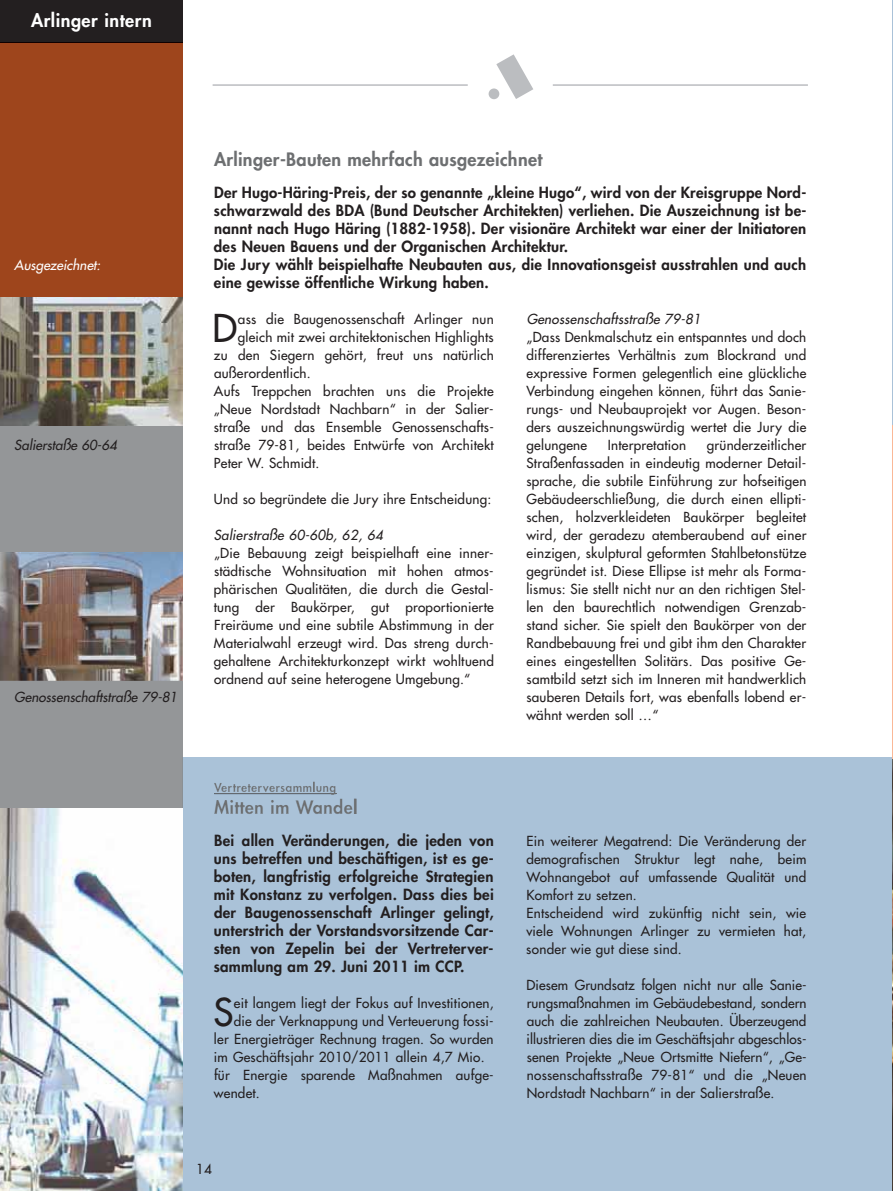
<style>
.page{position:relative;width:893px;height:1191px;background:#fff}
.page>*{position:absolute;margin:0;border:0;box-sizing:border-box;transform-origin:0 0}
.t1{font:37.35px "Futura";color:#231f20}
.t2{font:800 18px "Futura";letter-spacing:.015em;color:#6d6f71}
.t3{font:800 18px "Futura";letter-spacing:.03em;color:#fff}
.t4{font:800 15px/18px "Futura";letter-spacing:.015em;color:#231f20}
.t5{font:13.5px/18px "Futura";letter-spacing:.015em;color:#231f20;text-align:justify}
.t6{font:italic 13.5px "Futura";letter-spacing:.015em;color:#231f20}
.t7{font:italic 13.5px "Futura";color:#fff}
.t8{font:800 12px "Futura";letter-spacing:.03em;color:#6d6f71}
</style>
<div class="page">
<div style="left:0;top:757px;width:893px;height:433px;background:#aac2d8"></div>
<div style="left:0;top:26px;width:183px;height:288px;background:#9e451c"></div>
<svg style="left:489px;top:54px;width:44px;height:45px"></svg>
<hr style="left:213px;top:84px;width:255px;height:2px;background:#bbbdc0">
<hr style="left:553px;top:84px;width:255px;height:2px;background:#bbbdc0">
<div style="left:0;top:0;width:183px;height:43px;background:#231f20"></div>
<hr style="left:0;top:42px;width:183px;height:1px;background:#100000">
<div style="left:0;top:298px;width:183px;height:510px;background:#949698"></div>
<hr style="left:183px;top:757px;width:1px;height:51px;background:#6a7c8e">
<img style="left:892px;top:759px;width:1px;height:431px">
<svg style="left:214px;top:793px;width:122px;height:1px"></svg>
<img style="left:0;top:298px;width:183px;height:127px">
<hr style="left:0;top:297px;width:183px;height:1px;background:#aa461a">
<img style="left:0;top:554px;width:183px;height:126px">
<img style="left:0;top:808px;width:183px;height:382px">
<h2 class="t3" style="left:31px;top:11px;width:122px">Arlinger intern</h2>
<p class="t7" style="left:14px;top:258px;width:88px">Ausgezeichnet:</p>
<p class="t6" style="left:14px;top:438px;width:104px">Salierstaße 60-64</p>
<p class="t6" style="left:14px;top:690px;width:165px">Genossenschaftstraße 79-81</p>
<h2 class="t2" style="left:214px;top:150px;width:330px">Arlinger-Bauten mehrfach ausgezeichnet</h2>
<p class="t4" style="left:214px;top:185px;width:594px">Der Hugo-Häring-Preis, der so genannte „kleine Hugo“, wird von der Kreisgruppe Nord&shy;schwarzwald des BDA (Bund Deutscher Architekten) verliehen. Die Auszeichnung ist be&shy;nannt nach Hugo Häring (1882-1958). Der visionäre Architekt war einer der Initiatoren des Neuen Bauens und der Organischen Architektur.<br>Die Jury wählt beispielhafte Neubauten aus, die Innovationsgeist ausstrahlen und auch eine gewisse öffentliche Wirkung haben.</p>
<h1 class="t1" style="left:213px;top:310px;width:26px">D</h1>
<p class="t5" style="left:238px;top:311px;width:257px">ass die Baugenossenschaft Arlinger nun</p>
<p class="t5" style="left:238px;top:329px;width:257px">gleich mit zwei architektonischen Highlights</p>
<p class="t5" style="left:214px;top:347px;width:281px">zu den Siegern gehört, freut uns natürlich</p>
<p class="t5" style="left:214px;top:365px;width:98px">außerordentlich.</p>
<p class="t5" style="left:214px;top:383px;width:281px">Aufs Treppchen brachten uns die Projekte</p>
<p class="t5" style="left:214px;top:401px;width:281px">„Neue Nordstadt Nachbarn“ in der Salier-</p>
<p class="t5" style="left:214px;top:419px;width:281px">straße und das Ensemble Genossenschafts-</p>
<p class="t5" style="left:214px;top:437px;width:281px">straße 79-81, beides Entwürfe von Architekt</p>
<p class="t5" style="left:214px;top:455px;width:107px">Peter W. Schmidt.</p>
<p class="t5" style="left:214px;top:491px;width:279px">Und so begründete die Jury ihre Entscheidung:</p>
<p class="t6" style="left:214px;top:528px;width:171px">Salierstraße 60-60b, 62, 64</p>
<p class="t5" style="left:214px;top:545px;width:282px">„Die Bebauung zeigt beispielhaft eine inner&shy;städtische Wohnsituation mit hohen atmos&shy;phärischen Qualitäten, die durch die Gestal&shy;tung der Baukörper, gut proportionierte Freiräume und eine subtile Abstimmung in der Materialwahl erzeugt wird. Das streng durch&shy;gehaltene Architekturkonzept wirkt wohltuend ordnend auf seine heterogene Umgebung.“</p>
<p class="t8" style="left:214px;top:781px;width:124px">Vertreterversammlung</p>
<h2 class="t2" style="left:214px;top:798px;width:145px">Mitten im Wandel</h2>
<p class="t4" style="left:214px;top:833px;width:282px;text-align:justify">Bei allen Veränderungen, die jeden von uns betreffen und beschäftigen, ist es ge&shy;boten, langfristig erfolgreiche Strategien mit Konstanz zu verfolgen. Dass dies bei der Baugenossenschaft Arlinger gelingt, unterstrich der Vorstandsvorsitzende Car&shy;sten von Zepelin bei der Vertreterver&shy;sammlung am 29. Juni 2011 im CCP.</p>
<h1 class="t1" style="left:213px;top:994px;width:22px">S</h1>
<p class="t5" style="left:234px;top:995px;width:261px">eit langem liegt der Fokus auf Investitionen,</p>
<p class="t5" style="left:234px;top:1013px;width:261px">die der Verknappung und Verteuerung fossi-</p>
<p class="t5" style="left:214px;top:1031px;width:281px">ler Energieträger Rechnung tragen. So wurden</p>
<p class="t5" style="left:214px;top:1049px;width:272px">im Geschäftsjahr 2010/2011 allein 4,7 Mio.</p>
<p class="t5" style="left:214px;top:1067px;width:281px">für Energie sparende Maßnahmen aufge-</p>
<p class="t5" style="left:214px;top:1085px;width:47px">wendet.</p>
<p class="t6" style="left:527px;top:312px;width:176px">Genossenschaftsstraße 79-81</p>
<p class="t5" style="left:526px;top:329px;width:282px">„Dass Denkmalschutz ein entspanntes und doch differenziertes Verhältnis zum Blockrand und expressive Formen gelegentlich eine glückliche Verbindung eingehen können, führt das Sanie&shy;rungs- und Neubauprojekt vor Augen. Beson&shy;ders auszeichnungswürdig wertet die Jury die gelungene</p>
<p class="t5" style="left:526px;top:437px;width:282px;text-indent:180px">gründerzeitlicher Straßenfassaden in eindeutig moderner Detail&shy;sprache, die subtile Einführung zur hofseitigen Gebäudeerschließung, die durch einen ellipti&shy;schen, holzverkleideten Baukörper begleitet wird, der geradezu atemberaubend auf einer einzigen, skulptural geformten Stahlbetonstütze gegründet ist. Diese Ellipse ist mehr als Forma&shy;lismus: Sie stellt nicht nur an den richtigen Stel&shy;len den baurechtlich notwendigen Grenzab&shy;stand sicher. Sie spielt den Baukörper von der Randbebauung frei und gibt ihm den Charakter eines eingestellten Solitärs. Das positive Ge&shy;samtbild setzt sich im Inneren mit handwerklich sauberen Details fort, was ebenfalls lobend er&shy;wähnt werden soll …“</p>
<p class="t5" style="left:608px;top:437px;width:80px">Interpretation</p>
<p class="t5" style="left:526px;top:833px;width:282px;text-align:left">Ein weiterer Megatrend: Die Veränderung der demografischen Struktur legt nahe, beim Wohnangebot auf umfassende Qualität und Komfort zu setzen.<br>Entscheidend wird zukünftig nicht sein, wie viele Wohnungen Arlinger zu vermieten hat, sonder wie gut diese sind.</p>
<p class="t5" style="left:527px;top:977px;width:282px">Diesem Grundsatz folgen nicht nur alle Sanie&shy;rungsmaßnahmen im Gebäudebestand, sondern auch die zahlreichen Neubauten. Überzeugend illustrieren dies die im Geschäftsjahr abgeschlos&shy;senen Projekte „Neue Ortsmitte Niefern“, „Ge&shy;nossenschaftsstraße 79-81“ und die „Neuen Nordstadt Nachbarn“ in der Salierstraße.</p>
<p class="t5" style="left:196px;top:1160px;width:17px">14</p>
</div>
